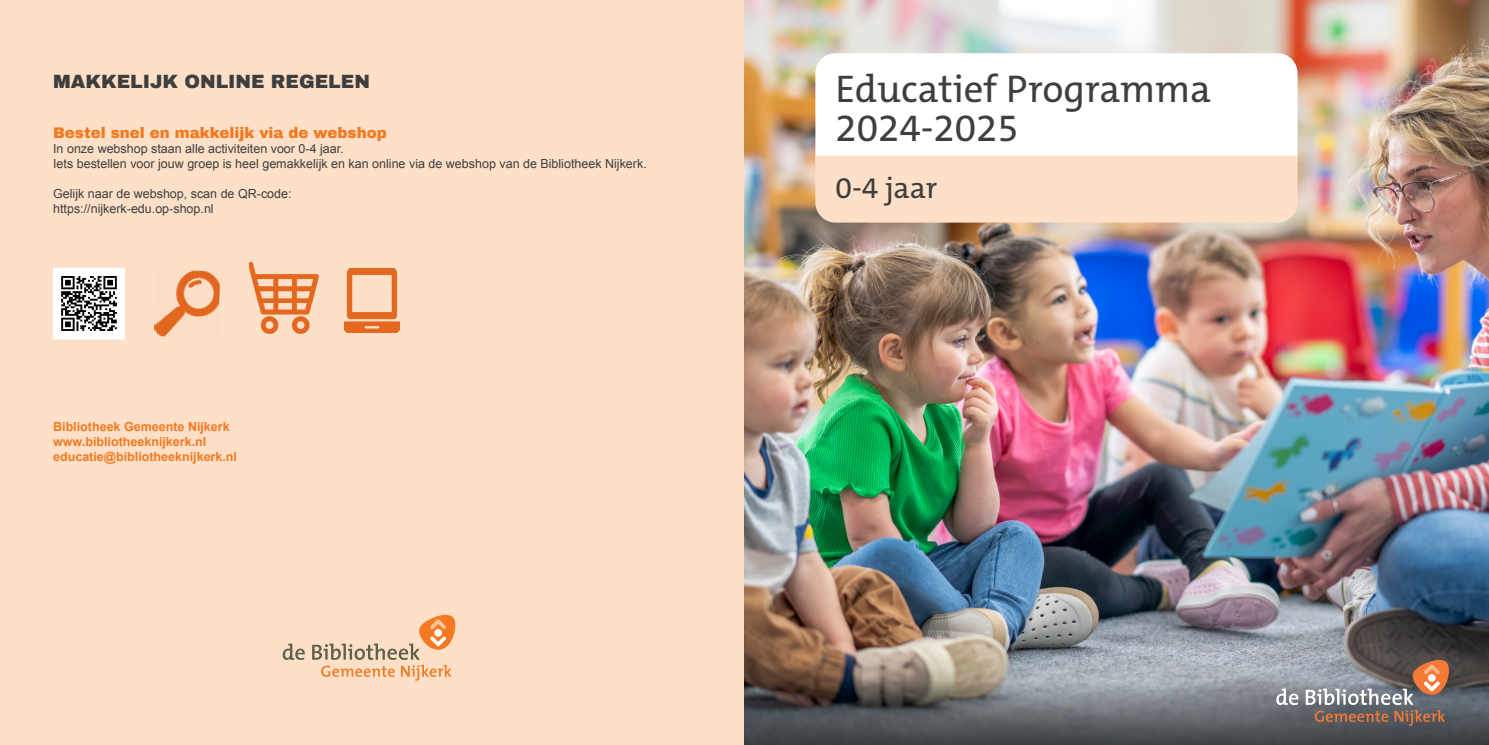
<style>
.page{position:relative;width:1489px;height:745px;background:#fff}
.page>*{position:absolute;margin:0;border:0;box-sizing:border-box;transform-origin:0 0}
.t1{font:38.75px "The Mix C5 s";color:#3e3e3f}
.platte_tekst{font:30px "The Mix C5 s";color:#3e3e3f}
.Kopje{font:900 18.75px "Archivo";color:#3e3e3f}
.Tussenkopje{font:900 15px "Archivo";color:#f47921}
.platte_tekst-2{font:12.5px "Arial";color:#3e3e3f}
.platte_tekst-3{font:700 12.5px "Arial";color:#f47921}
</style>
<div class="page">
<div style="left:0;top:0;width:744px;height:744px;background:#fde0c7"></div>
<img style="left:55px;top:270px;width:68px;height:67px">
<img style="left:744px;top:0;width:744px;height:659px">
<svg style="left:815px;top:53px;width:482px;height:103px"></svg>
<div style="left:815px;top:156px;width:482px;height:66px;background:#fde0c7"></div>
<img style="left:344px;top:268px;width:56px;height:64px">
<img style="left:153px;top:269px;width:67px;height:69px">
<img style="left:249px;top:262px;width:69px;height:71px">
<svg style="left:283px;top:643px;width:22px;height:16px"></svg>
<svg style="left:312px;top:614px;width:143px;height:66px;background:#f0c9a8"></svg>
<svg style="left:744px;top:659px;width:744px;height:85px;background:#6c6c6e"></svg>
<svg style="left:1276px;top:688px;width:22px;height:16px"></svg>
<svg style="left:1305px;top:659px;width:143px;height:66px;background:#8b7e79"></svg>
<p class="Kopje" style="left:53px;top:70px;width:318px">MAKKELIJK ONLINE REGELEN</p>
<p class="Tussenkopje" style="left:53px;top:123px;width:335px">Bestel snel en makkelijk via de webshop</p>
<p class="platte_tekst-2" style="left:53px;top:140px;width:292px">In onze webshop staan alle activiteiten voor 0-4 jaar.</p>
<p class="platte_tekst-2" style="left:53px;top:155px;width:595px">Iets bestellen voor jouw groep is heel gemakkelijk en kan online via de webshop van de Bibliotheek Nijkerk.</p>
<p class="platte_tekst-2" style="left:53px;top:185px;width:240px">Gelijk naar de webshop, scan de QR-code:</p>
<p class="platte_tekst-2" style="left:53px;top:200px;width:162px">https://nijkerk-edu.op-shop.nl</p>
<p class="platte_tekst-3" style="left:53px;top:418px;width:178px">Bibliotheek Gemeente Nijkerk</p>
<p class="platte_tekst-3" style="left:53px;top:433px;width:155px">www.bibliotheeknijkerk.nl</p>
<p class="platte_tekst-3" style="left:53px;top:448px;width:185px">educatie@bibliotheeknijkerk.nl</p>
<p class="t1" style="left:835px;top:64px;width:377px">Educatief Programma</p>
<p class="t1" style="left:835px;top:103px;width:185px">2024-2025</p>
<p class="platte_tekst" style="left:835px;top:169px;width:103px">0-4 jaar</p>
</div>
